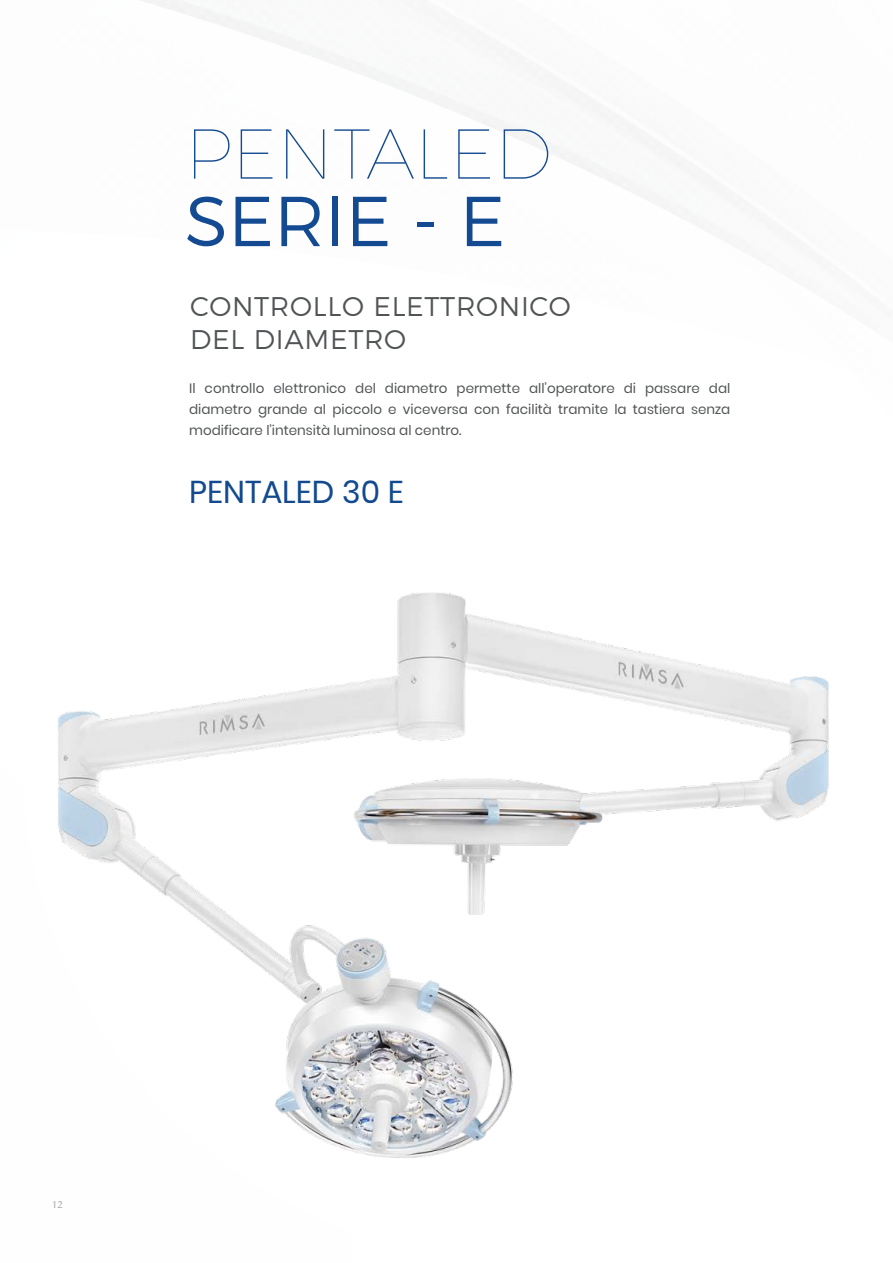
<style>
.page{position:relative;width:893px;height:1263px;background:#fff}
.page>*{position:absolute;margin:0;border:0;box-sizing:border-box;transform-origin:0 0}
.t1{font:100 70.5px "Montserrat";color:#134a91}
.t2{font:300 70.5px "Montserrat";color:#134a91}
.t3{font:31.5px "Poppins";color:#12498f}
.t4{font:300 27px/32.4px "Montserrat";letter-spacing:.025em;color:#515455}
.t5{font:13.5px/21px "Poppins";color:#515455;text-align:justify}
.t6{font:10.5px "Malayalam MN";color:#a8a9ad}
</style>
<div class="page">
<img style="left:58px;top:592px;width:771px;height:566px">
<h1 class="t1" style="left:185px;top:101px;width:368px">PENTALED</h1>
<h1 class="t2" style="left:185px;top:166px;width:322px">SERIE - E</h1>
<h3 class="t4" style="left:190px;top:288px;width:382px">CONTROLLO ELETTRONICO<br>DEL DIAMETRO</h3>
<p class="t5" style="left:189px;top:378px;width:543px">Il controllo elettronico del diametro permette all’operatore di passare dal diametro grande al piccolo e viceversa con facilità tramite la tastiera senza modificare l’intensità luminosa al centro.</p>
<h2 class="t3" style="left:189px;top:474px;width:216px">PENTALED 30 E</h2>
<p class="t6" style="left:51px;top:1199px;width:13px">12</p>
</div>
